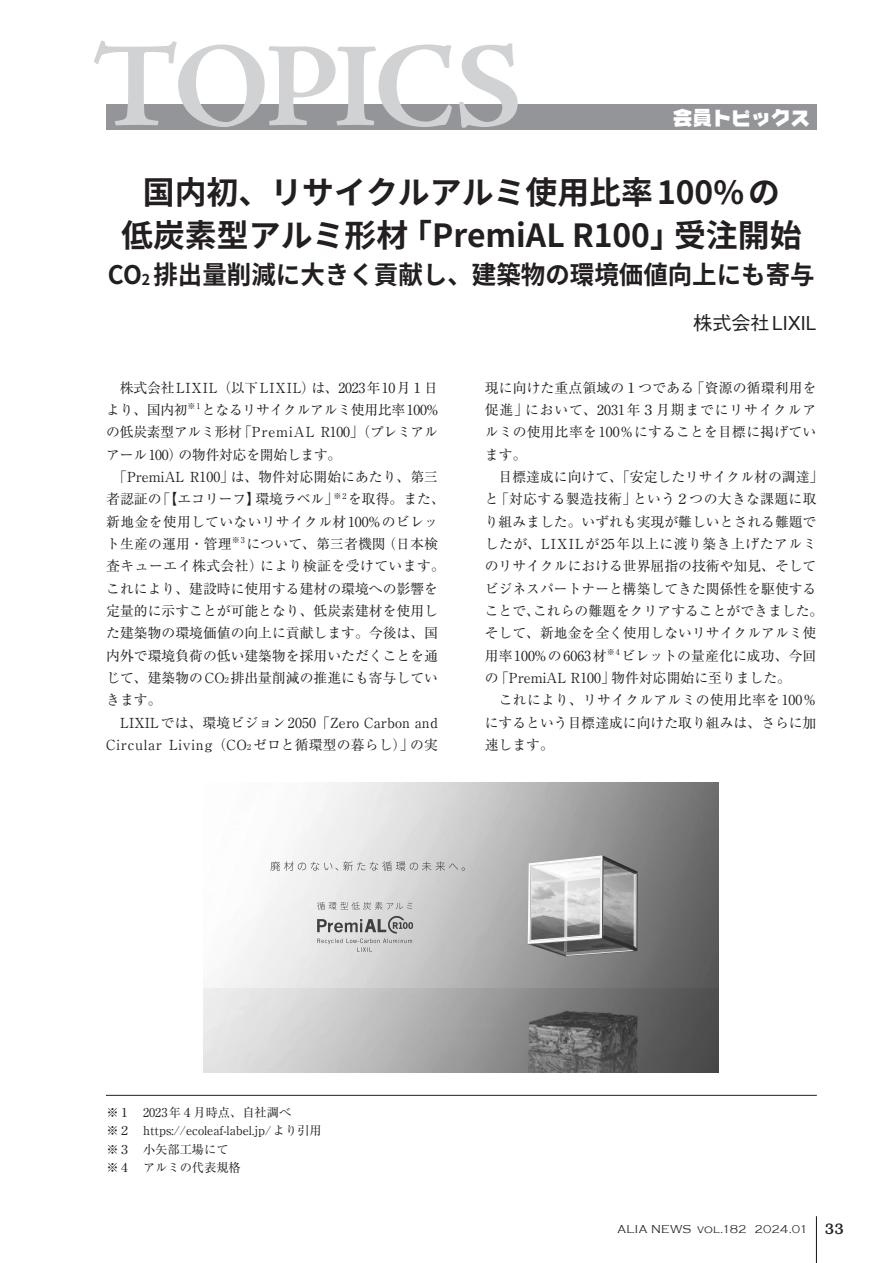
<style>
.page{position:relative;width:893px;height:1263px;background:#fff}
.page>*{position:absolute;margin:0;border:0;box-sizing:border-box;transform-origin:0 0}
.t1{font:700 31.95px/42.5px "Gen Shin Gothic";color:#231f20;text-align:center}
.t2{font:700 25.5px "Gen Shin Gothic";color:#231f20;scale:.96 1}
.t3{font:500 19.2px "Gothic BBB Pro";color:#231f20}
.t4{font:19.2px "NIS Z10 83 pv RKSJ H";letter-spacing:.025em;color:#fff}
.t5{font:13.8px/22.4px "Ryumin Pro";color:#231f20}
.t6{font:12.15px/18px "Ryumin Pro";color:#231f20}
.t7{font:300 11.7px "Copperplate Gothic";letter-spacing:.01em;color:#231f20}
.s1{font-size:14.85px}
.s2{font-size:8.1px}
.s3{font-family:"Bookman";font-weight:500;font-size:15.45px}
</style>
<div class="page">
<hr style="left:816px;top:1216px;width:1px;height:47px;background:#231f20">
<div style="left:106px;top:104px;width:710px;height:26px;background:#939598"></div>
<svg style="left:94px;top:41px;width:358px;height:86px"></svg>
<svg style="left:459px;top:43px;width:59px;height:85px"></svg>
<hr style="left:106px;top:1095px;width:711px;height:1px;background:#231f20">
<img style="left:204px;top:782px;width:515px;height:290px">
<h3 class="t4" style="left:673px;top:106px;width:138px">会員トピックス</h3>
<h1 class="t1" style="left:121px;top:171px;width:682px">国内初、リサイクルアルミ使⽤⽐率 100% の<br>低炭素型アルミ形材「PremiAL R100」受注開始</h1>
<h2 class="t2" style="left:108px;top:255px;width:738px">CO<span class="s1">2</span> 排出量削減に⼤きく貢献し、建築物の環境価値向上にも寄与</h2>
<h3 class="t3" style="left:693px;top:308px;width:125px">株式会社 LIXIL</h3>
<p class="t5" style="left:106px;top:375px;width:340px">　株式会社LIXIL（以下LIXIL）は、2023年10月１日より、国内初<sup>※1</sup> となるリサイクルアルミ使用⽐率100%の低炭素型アルミ形材「PremiAL R100」（プレミアルアール100）の物件対応を開始します。<br>　「PremiAL R100」は、物件対応開始にあたり、第三者認証の「【エコリーフ】環境ラベル」<sup>※2</sup> を取得。また、新地⾦を使用していないリサイクル材100%のビレット⽣産の運用・管理<sup>※3</sup> について、第三者機関（日本検査キューエイ株式会社）により検証を受けています。これにより、建設時に使用する建材の環境への影響を定量的に⽰すことが可能となり、低炭素建材を使用した建築物の環境価値の向上に貢献します。今後は、国内外で環境負荷の低い建築物を採用いただくことを通じて、建築物のCO<span class="s2">2</span> 排出量削減の推進にも寄与していきます。<br>　LIXILでは、環境ビジョン2050「Zero Carbon and<br>Circular Living（CO<span class="s2">2</span> ゼロと循環型の暮らし）」の実</p>
<p class="t5" style="left:485px;top:375px;width:340px">現に向けた重点領域の１つである「資源の循環利用を促進」において、2031年３月期までにリサイクルアルミの使用⽐率を100％にすることを目標に掲げています。<br>　目標達成に向けて、「安定したリサイクル材の調達」と「対応する製造技術」という２つの⼤きな課題に取り組みました。いずれも実現が難しいとされる難題でしたが、LIXILが25年以上に渡り築き上げたアルミのリサイクルにおける世界屈指の技術や知⾒、そしてビジネスパートナーと構築してきた関係性を駆使することで、これらの難題をクリアすることができました。そして、新地⾦を全く使用しないリサイクルアルミ使用率100%の6063材<sup>※4</sup> ビレットの量産化に成功、今回の「PremiAL R100」物件対応開始に至りました。<br>　これにより、リサイクルアルミの使用⽐率を100％にするという目標達成に向けた取り組みは、さらに加速します。</p>
<p class="t6" style="left:106px;top:1103px;width:217px">※１　2023年４月時点、自社調べ<br>※２　https://ecoleaf-label.jp/より引用※３　小矢部工場にて<br>※４　アルミの代表規格</p>
<p class="t7" style="left:617px;top:1223px;width:228px">ALIA NEWS vol.182 2024.01 <span class="s3">33</span></p>
</div>
